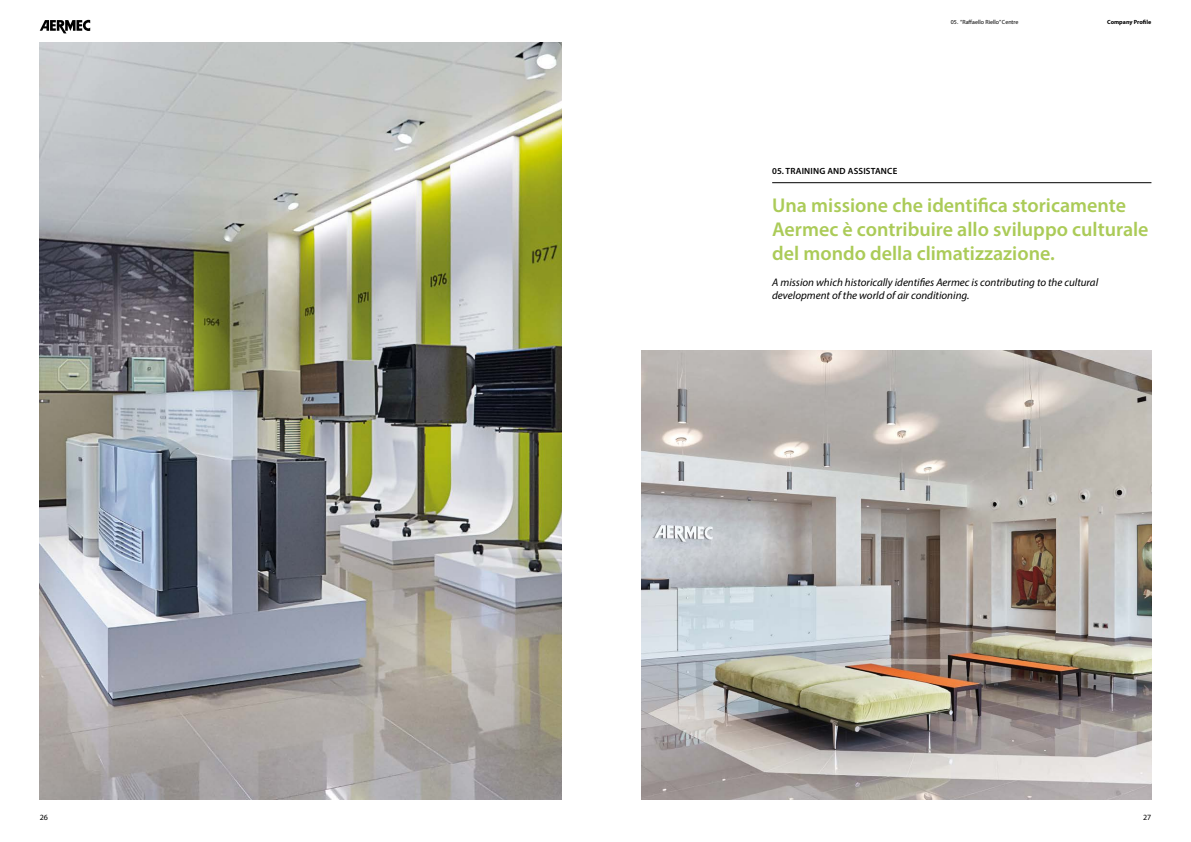
<style>
.page{position:relative;width:1191px;height:842px;background:#fff}
.page>*{position:absolute;margin:0;border:0;box-sizing:border-box;transform-origin:0 0}
.t1{font:600 20px/24px "Myriad Pro";color:#abcb58}
.t2{font:italic 11px/13.2px "Myriad Pro";color:#000}
.t3{font:600 9px "Myriad Pro";letter-spacing:.02em;color:#000}
.t4{font:8px "Myriad Pro";color:#000}
.t5{font:6px "Myriad Pro";color:#000}
.t6{font:700 6px "Myriad Pro";color:#000}
</style>
<div class="page">
<svg style="left:40px;top:20px;width:50px;height:13px"></svg>
<img style="left:40px;top:43px;width:521px;height:756px">
<hr style="left:772px;top:183px;width:379px;height:1px;background:#000">
<img style="left:641px;top:351px;width:510px;height:448px">
<p class="t5" style="left:950px;top:19px;width:69px">05. “Raffaello Riello” Centre</p>
<p class="t6" style="left:1107px;top:18px;width:46px">Company Profile</p>
<p class="t3" style="left:772px;top:165px;width:127px">05. TRAINING AND ASSISTANCE</p>
<h1 class="t1" style="left:772px;top:193px;width:378px">Una missione che identifica storicamente<br>Aermec è contribuire allo sviluppo culturale del mondo della climatizzazione.</h1>
<p class="t2" style="left:772px;top:276px;width:327px">A mission which historically identifies Aermec is contributing to the cultural development of the world of air conditioning.</p>
<p class="t4" style="left:40px;top:813px;width:10px">26</p>
<p class="t4" style="left:1143px;top:813px;width:10px">27</p>
</div>
